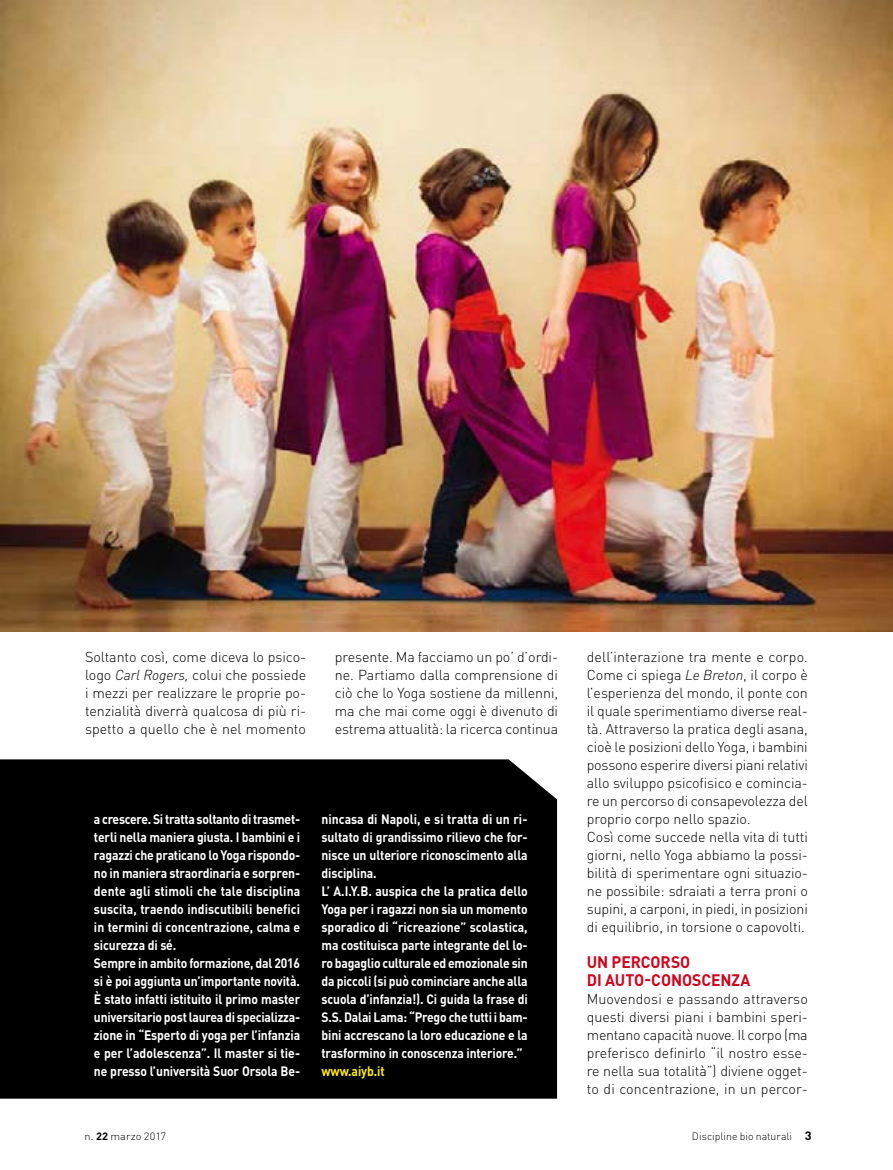
<style>
.page{position:relative;width:893px;height:1170px;background:#fff}
.page>*{position:absolute;margin:0;border:0;box-sizing:border-box;transform-origin:0 0}
.t1{font:700 16.5px/18px "DIN Pro";letter-spacing:-.005em;color:#cd071e;scale:.95 1}
.t2{font:300 14.25px/18px "DIN Pro";letter-spacing:-.005em;color:#000;text-align:justify}
.t3{font:700 13.5px/18px "DIN Pro";letter-spacing:-.01em;color:#fff;scale:.9 1}
.t4{font:700 13.5px "DIN Pro";color:#ffed00;scale:.9 1}
.t5{font:300 10.5px "DIN Pro";color:#000}
.t6{font:300 10.5px "DIN Pro";color:#000;scale:1.05 1}
.s1{font-style:italic}
.s2{font-weight:700}
.s3{font-weight:700;font-size:12px}
</style>
<div class="page">
<div style="left:0;top:759px;width:557px;height:339px;background:#000"></div>
<img style="left:0;top:0;width:893px;height:631px">
<p class="t2" style="left:85px;top:646px;width:223px">Soltanto così, come diceva lo psico&shy;logo <span class="s1">Carl Rogers,</span> colui che possiede i mezzi per realizzare le proprie po&shy;tenzialità diverrà qualcosa di più ri&shy;spetto a quello che è nel momento</p>
<p class="t2" style="left:335px;top:646px;width:225px">presente. Ma facciamo un po’ d’ordi&shy;ne. Partiamo dalla comprensione di ciò che lo Yoga sostiene da millenni, ma che mai come oggi è divenuto di estrema attualità: la ricerca continua</p>
<p class="t2" style="left:587px;top:646px;width:223px;text-align:left">dell’interazione tra mente e corpo.<br>Come ci spiega <span class="s1">Le Breton</span>, il corpo è l’esperienza del mondo, il ponte con il quale sperimentiamo diverse real&shy;tà. Attraverso la pratica degli asana, cioè le posizioni dello Yoga, i bambini possono esperire diversi piani relativi allo sviluppo psicofisico e comincia&shy;re un percorso di consapevolezza del proprio corpo nello spazio.<br>Così come succede nella vita di tutti giorni, nello Yoga abbiamo la possi&shy;bilità di sperimentare ogni situazio&shy;ne possibile: sdraiati a terra proni o supini, a carponi, in piedi, in posizioni di equilibrio, in torsione o capovolti.</p>
<p class="t1" style="left:587px;top:951px;width:174px">UN PERCORSO<br>DI AUTO-CONOSCENZA</p>
<p class="t2" style="left:587px;top:988px;width:223px">Muovendosi e passando attraverso questi diversi piani i bambini speri&shy;mentano capacità nuove. Il corpo (ma preferisco definirlo “il nostro esse&shy;re nella sua totalità”) diviene ogget&shy;to di concentrazione, in un percor-</p>
<p class="t3" style="left:94px;top:808px;width:231px">a crescere. Si tratta soltanto di trasmet&shy;terli nella maniera giusta. I bambini e i ragazzi che praticano lo Yoga rispondo&shy;no in maniera straordinaria e sorpren&shy;dente agli stimoli che tale disciplina suscita, traendo indiscutibili benefici in termini di concentrazione, calma e sicurezza di sé.<br>Sempre in ambito formazione, dal 2016 si è poi aggiunta un’importante novità.<br>È stato infatti istituito il primo master universitario post laurea di specializza&shy;zione in “Esperto di yoga per l’infanzia e per l’adolescenza”. Il master si tie&shy;ne presso l’università Suor Orsola Be-</p>
<p class="t3" style="left:321px;top:808px;width:231px">nincasa di Napoli, e si tratta di un ri&shy;sultato di grandissimo rilievo che for&shy;nisce un ulteriore riconoscimento alla disciplina.<br>L’ A.I.Y.B. auspica che la pratica dello Yoga per i ragazzi non sia un momento sporadico di “ricreazione” scolastica, ma costituisca parte integrante del lo&shy;ro bagaglio culturale ed emozionale sin da piccoli (si può cominciare anche alla scuola d’infanzia!). Ci guida la frase di S.S. Dalai Lama: “Prego che tutti i bam&shy;bini accrescano la loro educazione e la trasformino in conoscenza interiore.”</p>
<p class="t4" style="left:321px;top:1059px;width:72px">www.aiyb.it</p>
<p class="t6" style="left:85px;top:1127px;width:79px">n. <span class="s2">22</span> marzo 2017</p>
<p class="t5" style="left:692px;top:1127px;width:121px">Discipline bio naturali <span class="s3">3</span></p>
</div>
